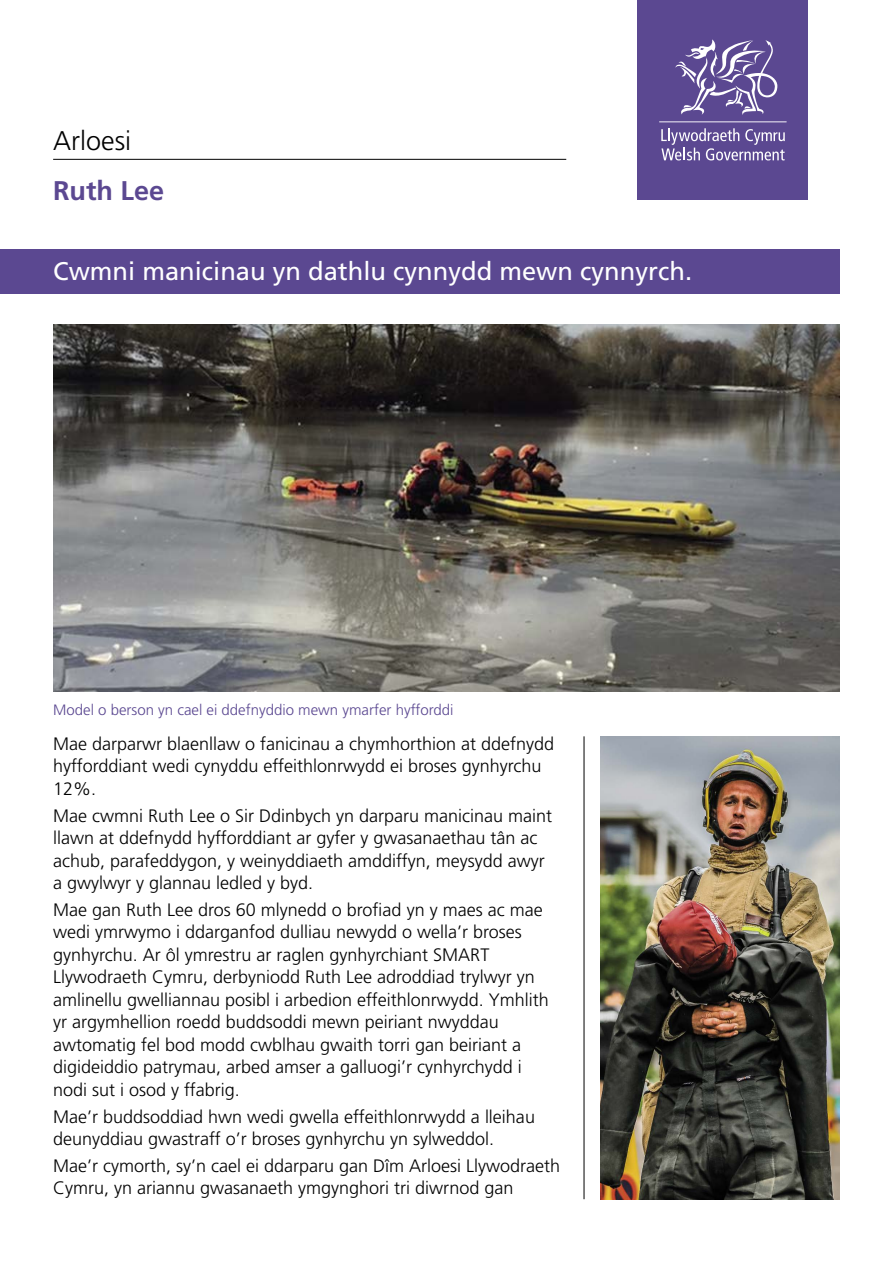
<style>
.page{position:relative;width:893px;height:1263px;background:#fff}
.page>*{position:absolute;margin:0;border:0;box-sizing:border-box;transform-origin:0 0}
.t1{font:300 27px "Frutiger";color:#000}
.Body_Copy{font:700 27px "Frutiger";color:#5b4891}
.Heading{font:25.5px "Frutiger";color:#fff}
.Name{font:300 18px/22.5px "Frutiger";color:#000}
.t2{font:300 15px "Frutiger";color:#5b4891}
</style>
<div class="page">
<hr style="left:53px;top:159px;width:513px;height:1px;background:#000">
<div style="left:638px;top:0;width:170px;height:200px;background:#5b4891"></div>
<svg style="left:675px;top:39px;width:102px;height:76px"></svg>
<svg style="left:661px;top:128px;width:124px;height:32px"></svg>
<hr style="left:659px;top:121px;width:128px;height:1px;background:#fff">
<hr style="left:584px;top:736px;width:1px;height:463px;background:#000">
<img style="left:53px;top:324px;width:787px;height:367px">
<img style="left:600px;top:736px;width:240px;height:463px">
<div style="left:0;top:249px;width:840px;height:45px;background:#5b4891"></div>
<p class="t1" style="left:53px;top:126px;width:80px">Arloesi</p>
<p class="Body_Copy" style="left:53px;top:175px;width:113px">Ruth Lee</p>
<p class="Heading" style="left:53px;top:256px;width:640px">Cwmni manicinau yn dathlu cynnydd mewn cynnyrch.</p>
<p class="t2" style="left:53px;top:701px;width:402px">Model o berson yn cael ei ddefnyddio mewn ymarfer hyfforddi</p>
<p class="Name" style="left:53px;top:733px;width:503px">Mae darparwr blaenllaw o fanicinau a chymhorthion at ddefnydd hyfforddiant wedi cynyddu effeithlonrwydd ei broses gynhyrchu<br>12%.</p>
<p class="Name" style="left:53px;top:804px;width:501px">Mae cwmni Ruth Lee o Sir Ddinbych yn darparu manicinau maint llawn at ddefnydd hyfforddiant ar gyfer y gwasanaethau tân ac achub, parafeddygon, y weinyddiaeth amddiffyn, meysydd awyr a gwylwyr y glannau ledled y byd.</p>
<p class="Name" style="left:53px;top:899px;width:497px">Mae gan Ruth Lee dros 60 mlynedd o brofiad yn y maes ac mae wedi ymrwymo i ddarganfod dulliau newydd o wella’r broses gynhyrchu. Ar ôl ymrestru ar raglen gynhyrchiant SMART Llywodraeth Cymru, derbyniodd Ruth Lee adroddiad trylwyr yn amlinellu gwelliannau posibl i arbedion effeithlonrwydd. Ymhlith yr argymhellion roedd buddsoddi mewn peiriant nwyddau awtomatig fel bod modd cwblhau gwaith torri gan beiriant a digideiddio patrymau, arbed amser a galluogi’r cynhyrchydd i nodi sut i osod y ffabrig.</p>
<p class="Name" style="left:53px;top:1105px;width:483px">Mae’r buddsoddiad hwn wedi gwella effeithlonrwydd a lleihau deunyddiau gwastraff o’r broses gynhyrchu yn sylweddol.</p>
<p class="Name" style="left:53px;top:1155px;width:509px">Mae’r cymorth, sy’n cael ei ddarparu gan Dîm Arloesi Llywodraeth<br>Cymru, yn ariannu gwasanaeth ymgynghori tri diwrnod gan</p>
</div>
